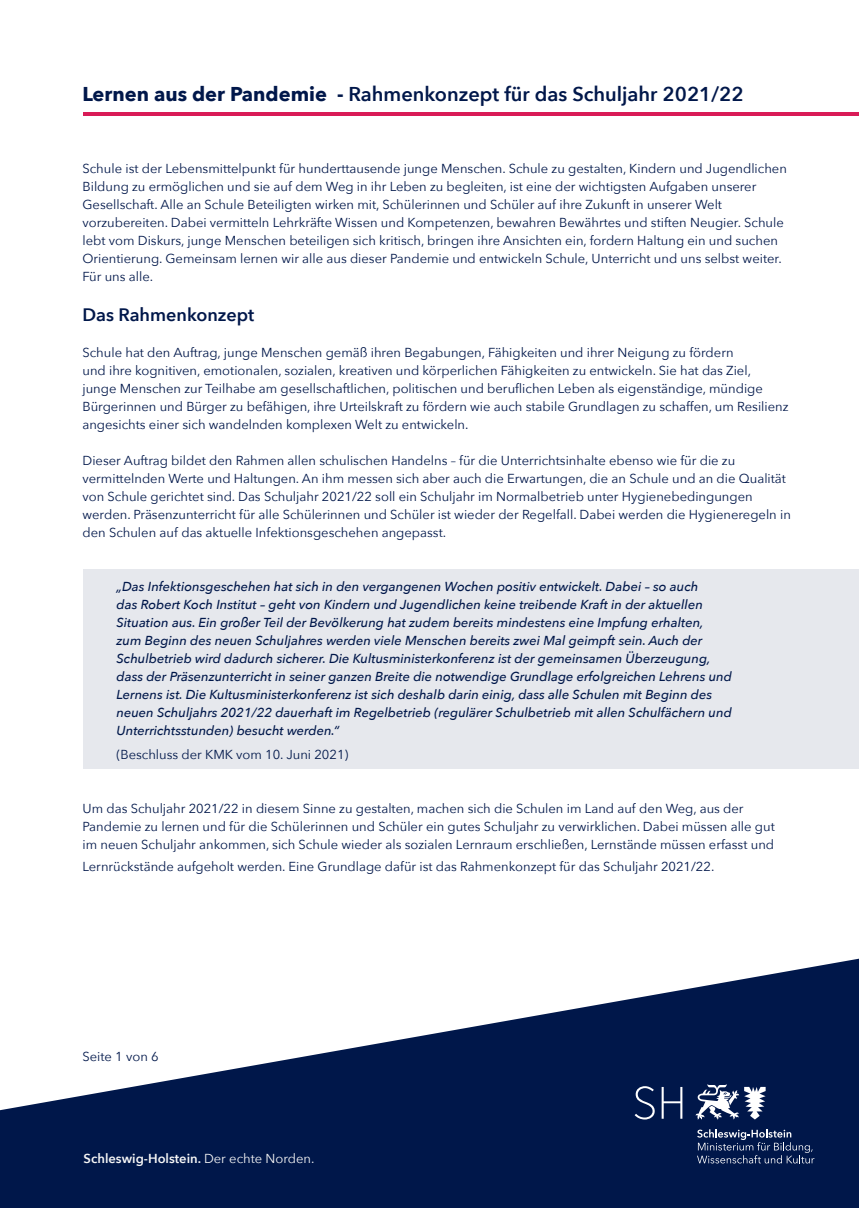
<style>
.page{position:relative;width:859px;height:1208px;background:#fff}
.page>*{position:absolute;margin:0;border:0;box-sizing:border-box;transform-origin:0 0}
.t1{font:600 20px "Avenir Next";color:#00174a}
.t2{font:600 18px "Avenir Next";color:#00174a}
.t3{font:13px/18px "Avenir Next";color:#00174a}
.t4{font:italic 500 13px/18px "Avenir Next";color:#00174a}
.t5{font:600 13px "Avenir Next";color:#f6f6f6}
.s1{font-weight:700}
.s2{font-weight:400}
</style>
<div class="page">
<div style="left:84px;top:569px;width:775px;height:200px;background:#e6e8ed"></div>
<svg style="left:0;top:958px;width:859px;height:250px;fill:#00174a"></svg>
<svg style="left:635px;top:1086px;width:20px;height:33px"></svg>
<svg style="left:662px;top:1087px;width:20px;height:31px"></svg>
<svg style="left:696px;top:1084px;width:70px;height:35px"></svg>
<svg style="left:697px;top:1129px;width:117px;height:34px;background:#2b3e68"></svg>
<hr style="left:84px;top:113px;width:775px;height:3px;background:#d91b57">
<h1 class="t1" style="left:82px;top:77px;width:663px"><span class="s1">Lernen aus der Pandemie -</span> Rahmenkonzept für das Schuljahr 2021/22</h1>
<p class="t3" style="left:82px;top:159px;width:706px">Schule ist der Lebensmittelpunkt für hunderttausende junge Menschen. Schule zu gestalten, Kindern und Jugendlichen Bildung zu ermöglichen und sie auf dem Weg in ihr Leben zu begleiten, ist eine der wichtigsten Aufgaben unserer Gesellschaft. Alle an Schule Beteiligten wirken mit, Schülerinnen und Schüler auf ihre Zukunft in unserer Welt vorzubereiten. Dabei vermitteln Lehrkräfte Wissen und Kompetenzen, bewahren Bewährtes und stiften Neugier. Schule lebt vom Diskurs, junge Menschen beteiligen sich kritisch, bringen ihre Ansichten ein, fordern Haltung ein und suchen Orientierung. Gemeinsam lernen wir alle aus dieser Pandemie und entwickeln Schule, Unterricht und uns selbst weiter.<br>Für uns alle.</p>
<h2 class="t2" style="left:82px;top:299px;width:173px">Das Rahmenkonzept</h2>
<p class="t3" style="left:82px;top:343px;width:707px">Schule hat den Auftrag, junge Menschen gemäß ihren Begabungen, Fähigkeiten und ihrer Neigung zu fördern<br>und ihre kognitiven, emotionalen, sozialen, kreativen und körperlichen Fähigkeiten zu entwickeln. Sie hat das Ziel,<br>junge Menschen zur Teilhabe am gesellschaftlichen, politischen und beruflichen Leben als eigenständige, mündige Bürgerinnen und Bürger zu befähigen, ihre Urteilskraft zu fördern wie auch stabile Grundlagen zu schaffen, um Resilienz angesichts einer sich wandelnden komplexen Welt zu entwickeln.</p>
<p class="t3" style="left:82px;top:451px;width:710px">Dieser Auftrag bildet den Rahmen allen schulischen Handelns – für die Unterrichtsinhalte ebenso wie für die zu vermittelnden Werte und Haltungen. An ihm messen sich aber auch die Erwartungen, die an Schule und an die Qualität von Schule gerichtet sind. Das Schuljahr 2021/22 soll ein Schuljahr im Normalbetrieb unter Hygienebedingungen werden. Präsenzunterricht für alle Schülerinnen und Schüler ist wieder der Regelfall. Dabei werden die Hygieneregeln in den Schulen auf das aktuelle Infektionsgeschehen angepasst.</p>
<p class="t4" style="left:117px;top:577px;width:617px">„Das Infektionsgeschehen hat sich in den vergangenen Wochen positiv entwickelt. Dabei – so auch<br>das Robert Koch Institut – geht von Kindern und Jugendlichen keine treibende Kraft in der aktuellen Situation aus. Ein großer Teil der Bevölkerung hat zudem bereits mindestens eine Impfung erhalten,<br>zum Beginn des neuen Schuljahres werden viele Menschen bereits zwei Mal geimpft sein. Auch der Schulbetrieb wird dadurch sicherer. Die Kultusministerkonferenz ist der gemeinsamen Überzeugung, dass der Präsenzunterricht in seiner ganzen Breite die notwendige Grundlage erfolgreichen Lehrens und Lernens ist. Die Kultusministerkonferenz ist sich deshalb darin einig, dass alle Schulen mit Beginn des neuen Schuljahrs 2021/22 dauerhaft im Regelbetrieb (regulärer Schulbetrieb mit allen Schulfächern und Unterrichtsstunden) besucht werden.“</p>
<p class="t3" style="left:117px;top:745px;width:233px">(Beschluss der KMK vom 10. Juni 2021)</p>
<p class="t3" style="left:82px;top:799px;width:694px">Um das Schuljahr 2021/22 in diesem Sinne zu gestalten, machen sich die Schulen im Land auf den Weg, aus der<br>Pandemie zu lernen und für die Schülerinnen und Schüler ein gutes Schuljahr zu verwirklichen. Dabei müssen alle gut im neuen Schuljahr ankommen, sich Schule wieder als sozialen Lernraum erschließen, Lernstände müssen erfasst und</p>
<p class="t3" style="left:82px;top:857px;width:633px">Lernrückstände aufgeholt werden. Eine Grundlage dafür ist das Rahmenkonzept für das Schuljahr 2021/22.</p>
<p class="t3" style="left:82px;top:1047px;width:78px">Seite 1 von 6</p>
<p class="t5" style="left:84px;top:1147px;width:232px">Schleswig-Holstein. <span class="s2">Der echte Norden.</span></p>
</div>
